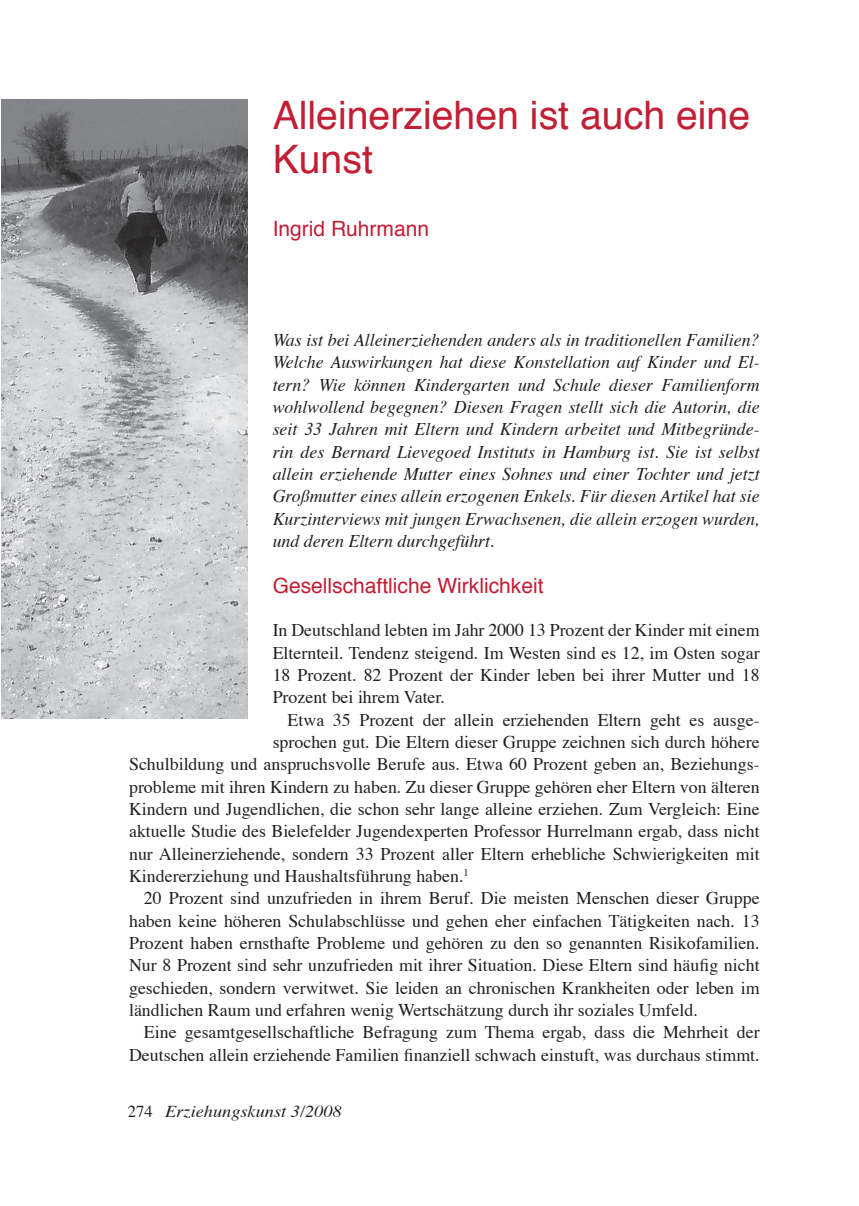
<style>
.page{position:relative;width:859px;height:1206px;background:#fff}
.page>*{position:absolute;margin:0;border:0;box-sizing:border-box;transform-origin:0 0}
.t1{font:39.2px/43.8px "Helvetica";color:#c21e34}
.t2{font:21px "Helvetica";color:#c21e34}
.t3{font:17.85px/22.4px "Times";color:#231f20;text-align:justify}
.t4{font:italic 17.85px/22.4px "Times";color:#231f20;text-align:justify}
.t5{font:italic 16.62px "Times";color:#231f20;scale:1.1 1}
.s1{font-style:normal}
</style>
<div class="page">
<img style="left:1px;top:99px;width:247px;height:619px">
<h1 class="t1" style="left:272px;top:93px;width:479px">Alleinerziehen ist auch eine<br>Kunst</h1>
<p class="t2" style="left:272px;top:210px;width:158px">Ingrid Ruhrmann</p>
<p class="t4" style="left:272px;top:327px;width:488px">Was ist bei Alleinerziehenden anders als in traditionellen Familien?<br>Welche Auswirkungen hat diese Konstellation auf Kinder und El&shy;tern? Wie können Kindergarten und Schule dieser Familienform wohlwollend begegnen? Diesen Fragen stellt sich die Autorin, die seit 33 Jahren mit Eltern und Kindern arbeitet und Mitbegründe&shy;rin des Bernard Lievegoed Instituts in Hamburg ist. Sie ist selbst allein erziehende Mutter eines Sohnes und einer Tochter und jetzt Großmutter eines allein erzogenen Enkels. Für diesen Artikel hat sie Kurzinterviews mit jungen Erwachsenen, die allein erzogen wurden, und deren Eltern durchgeführt.</p>
<p class="t2" style="left:272px;top:567px;width:272px">Gesellschaftliche Wirklichkeit</p>
<p class="t3" style="left:272px;top:617px;width:488px">In Deutschland lebten im Jahr 2000 13 Prozent der Kinder mit einem Elternteil. Tendenz steigend. Im Westen sind es 12, im Osten sogar 18 Prozent. 82 Prozent der Kinder leben bei ihrer Mutter und 18<br>Prozent bei ihrem Vater.</p>
<p class="t3" style="left:287px;top:707px;width:473px">Etwa 35 Prozent der allein erziehenden Eltern geht es ausge-</p>
<p class="t3" style="left:272px;top:729px;width:488px">sprochen gut. Die Eltern dieser Gruppe zeichnen sich durch höhere</p>
<p class="t3" style="left:129px;top:751px;width:632px">Schulbildung und anspruchsvolle Berufe aus. Etwa 60 Prozent geben an, Beziehungs-</p>
<p class="t3" style="left:129px;top:773px;width:632px">probleme mit ihren Kindern zu haben. Zu dieser Gruppe gehören eher Eltern von älteren</p>
<p class="t3" style="left:129px;top:796px;width:632px">Kindern und Jugendlichen, die schon sehr lange alleine erziehen. Zum Vergleich: Eine</p>
<p class="t3" style="left:129px;top:818px;width:632px">aktuelle Studie des Bielefelder Jugendexperten Professor Hurrelmann ergab, dass nicht</p>
<p class="t3" style="left:129px;top:840px;width:632px">nur Alleinerziehende, sondern 33 Prozent aller Eltern erhebliche Schwierigkeiten mit</p>
<p class="t3" style="left:129px;top:863px;width:341px">Kindererziehung und Haushaltsführung haben.<sup>1</sup></p>
<p class="t3" style="left:144px;top:885px;width:617px">20 Prozent sind unzufrieden in ihrem Beruf. Die meisten Menschen dieser Gruppe</p>
<p class="t3" style="left:129px;top:907px;width:632px">haben keine höheren Schulabschlüsse und gehen eher einfachen Tätigkeiten nach. 13</p>
<p class="t3" style="left:129px;top:930px;width:632px">Prozent haben ernsthafte Probleme und gehören zu den so genannten Risikofamilien.</p>
<p class="t3" style="left:129px;top:952px;width:632px">Nur 8 Prozent sind sehr unzufrieden mit ihrer Situation. Diese Eltern sind häufig nicht</p>
<p class="t3" style="left:129px;top:974px;width:632px">geschieden, sondern verwitwet. Sie leiden an chronischen Krankheiten oder leben im</p>
<p class="t3" style="left:129px;top:997px;width:570px">ländlichen Raum und erfahren wenig Wertschätzung durch ihr soziales Umfeld.</p>
<p class="t3" style="left:144px;top:1019px;width:617px">Eine gesamtgesellschaftliche Befragung zum Thema ergab, dass die Mehrheit der</p>
<p class="t3" style="left:129px;top:1041px;width:632px">Deutschen allein erziehende Familien finanziell schwach einstuft, was durchaus stimmt.</p>
<p class="t5" style="left:128px;top:1096px;width:196px"><span class="s1">274</span> Erziehungskunst 3/2008</p>
</div>
